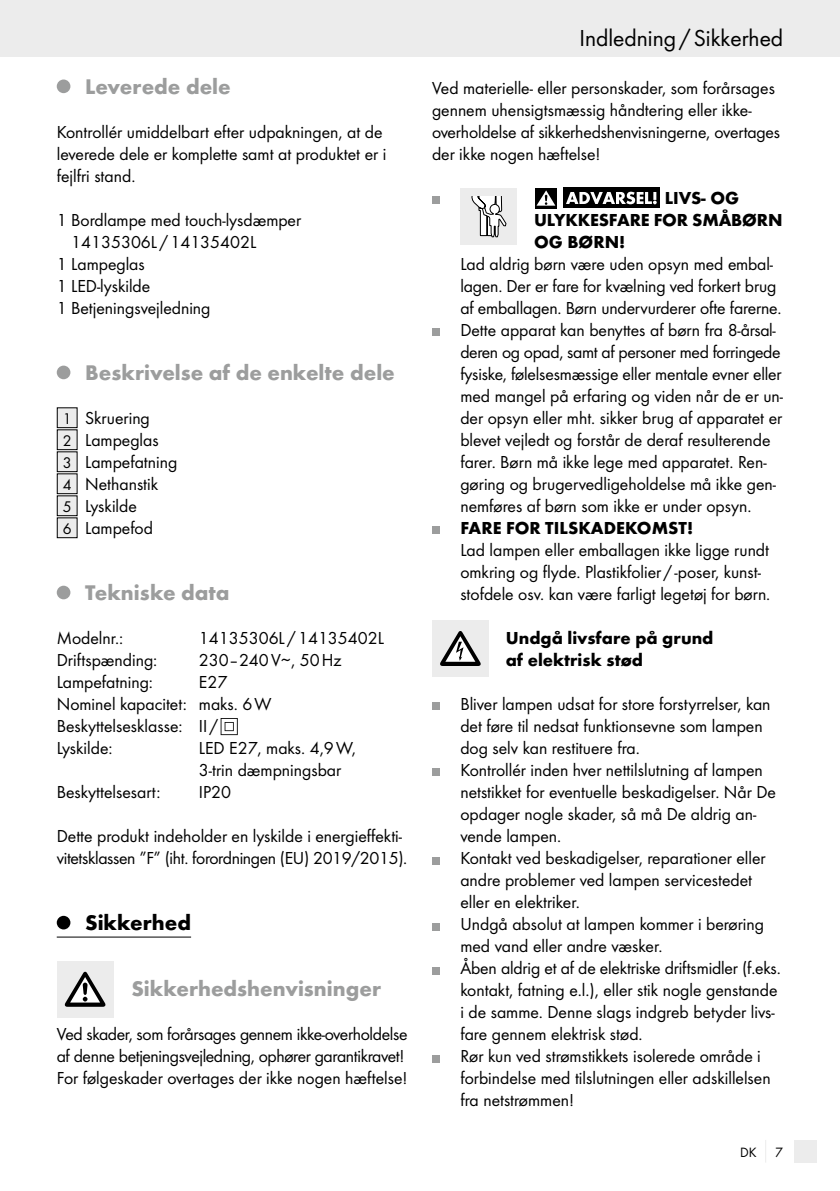
<style>
.page{position:relative;width:840px;height:1191px;background:#fff}
.page>*{position:absolute;margin:0;border:0;box-sizing:border-box;transform-origin:0 0}
.t1{font:24px "Futura Boo";color:#000}
.t2{font:700 22px "Futura";color:#9c9d9d}
.t3{font:700 22px "Futura";color:#000}
.t4{font:18px/22px "Futura Boo";color:#000}
.t5{font:18px/22px "Futura Boo";letter-spacing:-.02em;color:#000}
.t6{font:700 18px/22px "Futura";color:#000}
.t7{font:14px "Futura Boo";color:#000}
.s1{font-size:16px}
</style>
<div class="page">
<div style="left:794px;top:1140px;width:22px;height:22px;background:#ececec"></div>
<div style="left:0;top:0;width:839px;height:57px;background:#ececec"></div>
<hr style="left:57px;top:936px;width:134px;height:1px;background:#000">
<div style="left:57px;top:79px;width:13px;height:14px;background:#9c9d9d;border-radius:50%"></div>
<div style="left:57px;top:365px;width:13px;height:14px;background:#9c9d9d;border-radius:50%"></div>
<div style="left:57px;top:408px;width:20px;height:20px;background:#ececec"></div>
<div style="left:57px;top:407px;width:21px;height:21px;border:1px solid #000"></div>
<div style="left:57px;top:430px;width:20px;height:20px;background:#ececec"></div>
<div style="left:57px;top:429px;width:21px;height:21px;border:1px solid #000"></div>
<div style="left:57px;top:452px;width:20px;height:20px;background:#ececec"></div>
<div style="left:57px;top:451px;width:21px;height:21px;border:1px solid #000"></div>
<div style="left:57px;top:474px;width:20px;height:20px;background:#ececec"></div>
<div style="left:57px;top:473px;width:21px;height:21px;border:1px solid #000"></div>
<div style="left:57px;top:496px;width:20px;height:20px;background:#ececec"></div>
<div style="left:57px;top:495px;width:21px;height:21px;border:1px solid #000"></div>
<div style="left:57px;top:518px;width:20px;height:20px;background:#ececec"></div>
<div style="left:57px;top:517px;width:21px;height:21px;border:1px solid #000"></div>
<div style="left:57px;top:585px;width:13px;height:14px;background:#9c9d9d;border-radius:50%"></div>
<svg style="left:220px;top:718px;width:17px;height:17px"></svg>
<div style="left:57px;top:915px;width:13px;height:14px;background:#000;border-radius:50%"></div>
<div style="left:57px;top:961px;width:56px;height:56px;background:#ececec"></div>
<svg style="left:65px;top:971px;width:40px;height:35px"></svg>
<div style="left:432px;top:196px;width:7px;height:8px;background:#9c9d9d"></div>
<div style="left:460px;top:188px;width:57px;height:57px;background:#ececec"></div>
<svg style="left:471px;top:196px;width:35px;height:41px"></svg>
<div style="left:563px;top:188px;width:96px;height:20px;background:#000"></div>
<div style="left:535px;top:188px;width:21px;height:20px;background:#000"></div>
<svg style="left:536px;top:190px;width:19px;height:16px"></svg>
<svg style="left:566px;top:192px;width:90px;height:12px"></svg>
<div style="left:432px;top:328px;width:7px;height:8px;background:#9c9d9d"></div>
<div style="left:432px;top:526px;width:7px;height:8px;background:#9c9d9d"></div>
<div style="left:432px;top:620px;width:56px;height:57px;background:#ececec"></div>
<svg style="left:440px;top:631px;width:40px;height:35px"></svg>
<div style="left:432px;top:702px;width:7px;height:8px;background:#9c9d9d"></div>
<div style="left:432px;top:768px;width:7px;height:8px;background:#9c9d9d"></div>
<div style="left:432px;top:856px;width:7px;height:8px;background:#9c9d9d"></div>
<div style="left:432px;top:922px;width:7px;height:8px;background:#9c9d9d"></div>
<div style="left:432px;top:966px;width:7px;height:8px;background:#9c9d9d"></div>
<div style="left:432px;top:1054px;width:7px;height:8px;background:#9c9d9d"></div>
<p class="t2" style="left:85px;top:73px;width:147px">Leverede dele</p>
<p class="t4" style="left:57px;top:121px;width:331px">Kontrollér umiddelbart efter udpakningen, at de leverede dele er komplette samt at produktet er i fejlfri stand.</p>
<p class="t4" style="left:57px;top:209px;width:246px">1 Bordlampe med touch-lysdæmper</p>
<p class="t4" style="left:71px;top:231px;width:186px">14135306L /14135402L</p>
<p class="t4" style="left:57px;top:253px;width:89px">1 Lampeglas</p>
<p class="t4" style="left:57px;top:275px;width:95px">1 LED-lyskilde</p>
<p class="t4" style="left:57px;top:297px;width:155px">1 Betjeningsvejledning</p>
<p class="t2" style="left:85px;top:359px;width:311px">Beskrivelse af de enkelte dele</p>
<p class="t4" style="left:63px;top:407px;width:116px"><span class="s1">1</span> Skruering<br><span class="s1">2</span> Lampeglas<br><span class="s1">3</span> Lampefatning<br><span class="s1">4</span> Nethanstik<br><span class="s1">5</span> Lyskilde<br><span class="s1">6</span> Lampefod</p>
<p class="t2" style="left:85px;top:579px;width:146px">Tekniske data</p>
<p class="t4" style="left:57px;top:627px;width:68px">Modelnr.:</p>
<p class="t4" style="left:199px;top:627px;width:186px">14135306L /14135402L</p>
<p class="t4" style="left:57px;top:649px;width:102px">Driftspænding:</p>
<p class="t4" style="left:199px;top:649px;width:144px">230–240V∼, 50Hz</p>
<p class="t4" style="left:57px;top:671px;width:98px">Lampefatning:</p>
<p class="t4" style="left:57px;top:671px;width:216px;text-indent:142px">E27<br>Nominel kapacitet: maks. 6W<br>Beskyttelsesklasse: II /<br>Lyskilde:</p>
<p class="t4" style="left:199px;top:737px;width:158px">LED E27, maks. 4,9W,<br>3-trin dæmpningsbar</p>
<p class="t4" style="left:57px;top:781px;width:105px">Beskyttelsesart:</p>
<p class="t4" style="left:199px;top:781px;width:34px">IP20</p>
<p class="t4" style="left:57px;top:825px;width:352px">Dette produkt indeholder en lyskilde i energieffekti&shy;vitetsklassen ”F” (iht. forordningen (EU) 2019/2015).</p>
<p class="t3" style="left:85px;top:909px;width:107px">Sikkerhed</p>
<p class="t2" style="left:131px;top:975px;width:251px">Sikkerhedshenvisninger</p>
<p class="t5" style="left:57px;top:1023px;width:352px">Ved skader, som forårsages gennem ikke-overholdelse af denne betjeningsvejledning, ophører garantikravet!<br>For følgeskader overtages der ikke nogen hæftelse!</p>
<h1 class="t1" style="left:579px;top:24px;width:205px">Indledning/Sikkerhed</h1>
<p class="t4" style="left:432px;top:77px;width:349px">Ved materielle- eller personskader, som forårsages gennem uhensigtsmæssig håndtering eller ikke&shy;overholdelse af sikkerhedshenvisningerne, overtages der ikke nogen hæftelse!</p>
<p class="t6" style="left:534px;top:187px;width:250px;text-indent:130px">LIVS- OG<br>ULYKKESFARE FOR SMÅBØRN<br>OG BØRN!</p>
<p class="t4" style="left:460px;top:253px;width:324px">Lad aldrig børn være uden opsyn med embal&shy;lagen. Der er fare for kvælning ved forkert brug af emballagen. Børn undervurderer ofte farerne.<br>Dette apparat kan benyttes af børn fra 8-årsal&shy;deren og opad, samt af personer med forringede fysiske, følelsesmæssige eller mentale evner eller med mangel på erfaring og viden når de er un&shy;der opsyn eller mht. sikker brug af apparatet er blevet vejledt og forstår de deraf resulterende farer. Børn må ikke lege med apparatet. Ren&shy;gøring og brugervedligeholdelse må ikke gen&shy;nemføres af børn som ikke er under opsyn.</p>
<p class="t6" style="left:460px;top:517px;width:234px">FARE FOR TILSKADEKOMST!</p>
<p class="t4" style="left:460px;top:539px;width:311px">Lad lampen eller emballagen ikke ligge rundt omkring og flyde. Plastikfolier / -poser, kunst&shy;stofdele osv. kan være farligt legetøj for børn.</p>
<p class="t6" style="left:505px;top:627px;width:209px">Undgå livsfare på grund af elektrisk stød</p>
<p class="t4" style="left:460px;top:693px;width:322px">Bliver lampen udsat for store forstyrrelser, kan det føre til nedsat funktionsevne som lampen dog selv kan restituere fra.<br>Kontrollér inden hver nettilslutning af lampen netstikket for eventuelle beskadigelser. Når De opdager nogle skader, så må De aldrig an&shy;vende lampen.<br>Kontakt ved beskadigelser, reparationer eller andre problemer ved lampen servicestedet eller en elektriker.<br>Undgå absolut at lampen kommer i berøring med vand eller andre væsker.<br>Åben aldrig et af de elektriske driftsmidler (f.eks. kontakt, fatning e.l.), eller stik nogle genstande i de samme. Denne slags indgreb betyder livs&shy;fare gennem elektrisk stød.<br>Rør kun ved strømstikkets isolerede område i forbindelse med tilslutningen eller adskillelsen fra netstrømmen!</p>
<p class="t7" style="left:739px;top:1143px;width:18px">DK</p>
<p class="t7" style="left:774px;top:1143px;width:9px">7</p>
</div>
